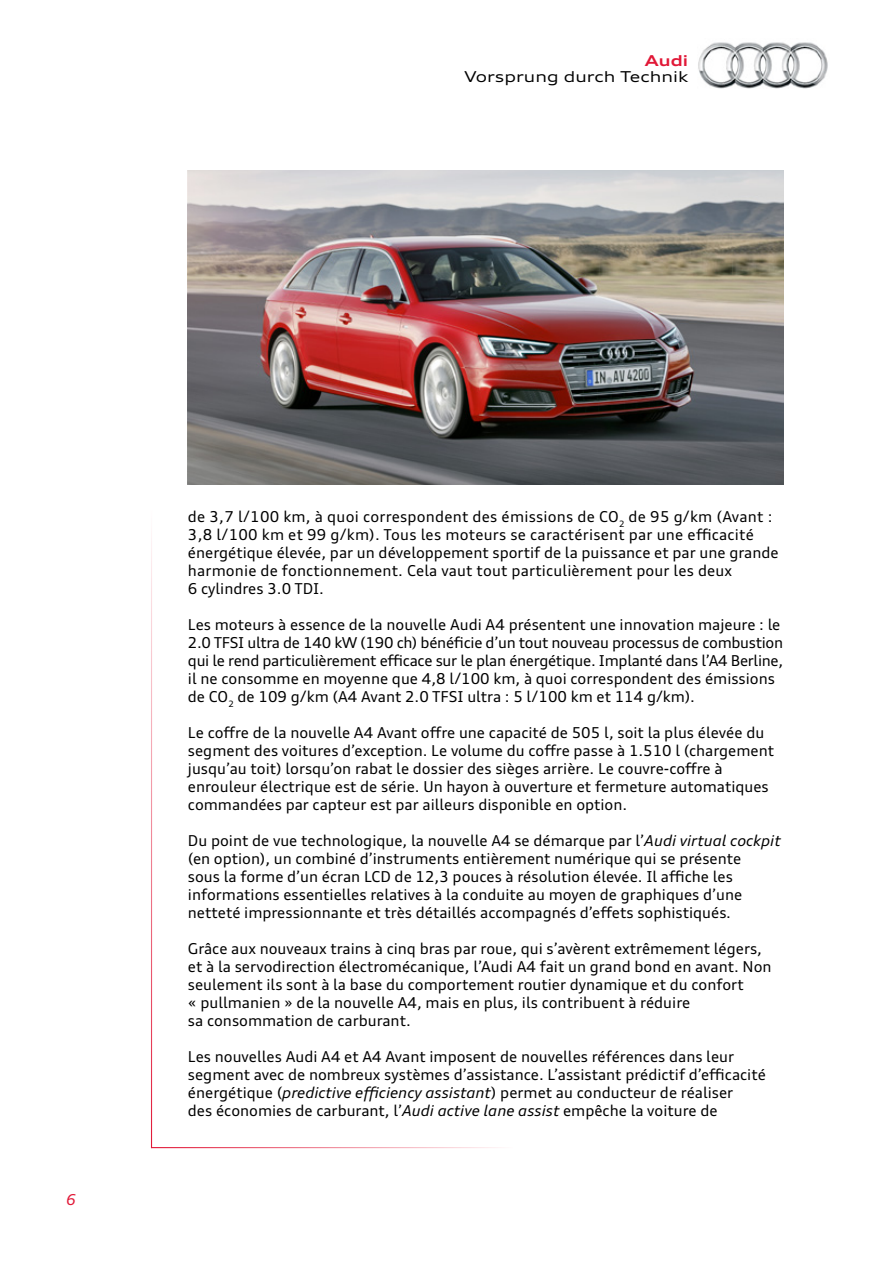
<style>
.page{position:relative;width:893px;height:1263px;background:#fff}
.page>*{position:absolute;margin:0;border:0;box-sizing:border-box;transform-origin:0 0}
.t1{font:15px/18px "Audi Type";color:#000}
.t2{font:expanded 15px "Audi Type";color:#000}
.t3{font:700 expanded 15px "Audi Type";color:#e11837}
.t4{font:italic 15px "Audi Type";color:#e11837}
.s1{font-style:italic}
</style>
<div class="page">
<img style="left:698px;top:42px;width:130px;height:47px">
<img style="left:188px;top:170px;width:595px;height:315px">
<p class="t3" style="left:645px;top:50px;width:45px">Audi</p>
<p class="t2" style="left:465px;top:67px;width:225px">Vorsprung durch Technik</p>
<p class="t4" style="left:66px;top:1190px;width:11px">6</p>
<p class="t1" style="left:188px;top:507px;width:592px">de 3,7 l/100 km, à quoi correspondent des émissions de CO<sub>2</sub> de 95 g/km (Avant :<br>3,8 l/100 km et 99 g/km). Tous les moteurs se caractérisent par une efficacité énergétique élevée, par un développement sportif de la puissance et par une grande harmonie de fonctionnement. Cela vaut tout particulièrement pour les deux<br>6 cylindres 3.0 TDI.</p>
<p class="t1" style="left:188px;top:615px;width:597px">Les moteurs à essence de la nouvelle Audi A4 présentent une innovation majeure : le 2.0 TFSI ultra de 140 kW (190 ch) bénéficie d’un tout nouveau processus de combustion qui le rend particulièrement efficace sur le plan énergétique. Implanté dans l’A4 Berline, il ne consomme en moyenne que 4,8 l/100 km, à quoi correspondent des émissions de CO<sub>2</sub> de 109 g/km (A4 Avant 2.0 TFSI ultra : 5 l/100 km et 114 g/km).</p>
<p class="t1" style="left:188px;top:723px;width:588px">Le coffre de la nouvelle A4 Avant offre une capacité de 505 l, soit la plus élevée du segment des voitures d’exception. Le volume du coffre passe à 1.510 l (chargement jusqu’au toit) lorsqu’on rabat le dossier des sièges arrière. Le couvre-coffre à enrouleur électrique est de série. Un hayon à ouverture et fermeture automatiques commandées par capteur est par ailleurs disponible en option.</p>
<p class="t1" style="left:188px;top:831px;width:594px">Du point de vue technologique, la nouvelle A4 se démarque par l’<span class="s1">Audi virtual cockpit </span>(en option), un combiné d’instruments entièrement numérique qui se présente<br>sous la forme d’un écran LCD de 12,3 pouces à résolution élevée. Il affiche les informations essentielles relatives à la conduite au moyen de graphiques d’une netteté impressionnante et très détaillés accompagnés d’effets sophistiqués.</p>
<p class="t1" style="left:188px;top:939px;width:585px">Grâce aux nouveaux trains à cinq bras par roue, qui s’avèrent extrêmement légers, et à la servodirection électromécanique, l’Audi A4 fait un grand bond en avant. Non seulement ils sont à la base du comportement routier dynamique et du confort<br>« pullmanien » de la nouvelle A4, mais en plus, ils contribuent à réduire<br>sa consommation de carburant.</p>
<p class="t1" style="left:188px;top:1047px;width:579px">Les nouvelles Audi A4 et A4 Avant imposent de nouvelles références dans leur segment avec de nombreux systèmes d’assistance. L’assistant prédictif d’efficacité énergétique (<span class="s1">predictive efficiency assistant</span>) permet au conducteur de réaliser<br>des économies de carburant, l’<span class="s1">Audi active lane assist</span> empêche la voiture de</p>
</div>
